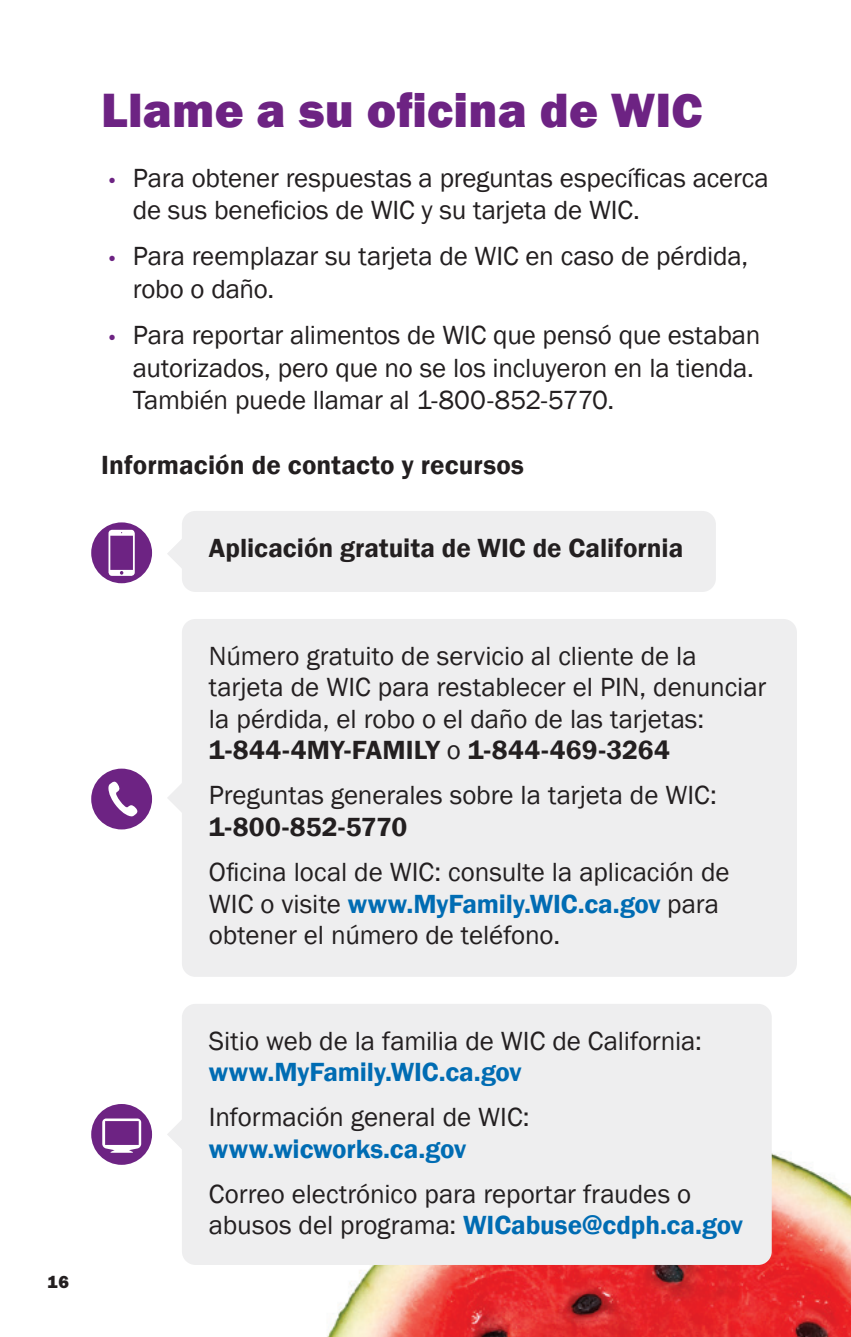
<style>
.page{position:relative;width:851px;height:1337px;background:#fff}
.page>*{position:absolute;margin:0;border:0;box-sizing:border-box;transform-origin:0 0}
.t1{font:800 49.5px "Franklin Gothic";letter-spacing:.005em;color:#6d2383}
.t2{font:27px/31.5px "Franklin Gothic";letter-spacing:-.005em;color:#231f20}
.t3{font:600 27px "Franklin Gothic";letter-spacing:.005em;color:#231f20}
.t4{font:18px "Franklin Gothic URW Hea";color:#231f20}
.s1{font-size:19.12px;color:#6d2383}
.s2{font-weight:600}
.s3{font-weight:600;color:#006cb3}
</style>
<div class="page">
<img style="left:230px;top:1089px;width:600px;height:247px">
<img style="left:830px;top:1178px;width:20px;height:158px">
<svg style="left:167px;top:539px;width:15px;height:29px"></svg>
<div style="left:182px;top:511px;width:534px;height:81px;background:#eeeeef;border-radius:14px"></div>
<svg style="left:167px;top:783px;width:15px;height:29px"></svg>
<div style="left:182px;top:619px;width:615px;height:357px;background:#eeeeef;border-radius:14px"></div>
<svg style="left:167px;top:1120px;width:15px;height:29px"></svg>
<div style="left:182px;top:1004px;width:589px;height:260px;background:#eeeeef;border-radius:14px"></div>
<svg style="left:91px;top:768px;width:61px;height:61px"></svg>
<svg style="left:91px;top:522px;width:61px;height:61px"></svg>
<svg style="left:91px;top:1104px;width:61px;height:60px"></svg>
<h2 class="t1" style="left:101px;top:78px;width:603px">Llame a su oficina de WIC</h2>
<p class="t2" style="left:133px;top:162px;width:637px;line-height:32.6px;text-indent:-27px"><span class="s1">•</span> Para obtener respuestas a preguntas específicas acerca de sus beneficios de WIC y su tarjeta de WIC.</p>
<p class="t2" style="left:133px;top:241px;width:617px;line-height:32.6px;text-indent:-27px"><span class="s1">•</span> Para reemplazar su tarjeta de WIC en caso de pérdida, robo o daño.</p>
<p class="t2" style="left:133px;top:319px;width:629px;line-height:32.6px;text-indent:-27px"><span class="s1">•</span> Para reportar alimentos de WIC que pensó que estaban autorizados, pero que no se los incluyeron en la tienda.<br>También puede llamar al 1-800-852-5770.</p>
<p class="t3" style="left:101px;top:449px;width:424px">Información de contacto y recursos</p>
<p class="t3" style="left:209px;top:531px;width:476px">Aplicación gratuita de WIC de California</p>
<p class="t2" style="left:209px;top:640px;width:559px">Número gratuito de servicio al cliente de la tarjeta de WIC para restablecer el PIN, denunciar la pérdida, el robo o el daño de las tarjetas:<br><span class="s2">1-844-4MY-FAMILY</span> o <span class="s2">1-844-469-3264</span></p>
<p class="t2" style="left:209px;top:780px;width:509px">Preguntas generales sobre la tarjeta de WIC:<br><span class="s2">1-800-852-5770</span></p>
<p class="t2" style="left:209px;top:857px;width:522px">Oficina local de WIC: consulte la aplicación de<br>WIC o visite <span class="s3">www.MyFamily.WIC.ca.gov</span> para obtener el número de teléfono.</p>
<p class="t4" style="left:47px;top:1270px;width:23px">16</p>
<p class="t2" style="left:209px;top:1025px;width:494px">Sitio web de la familia de WIC de California: <span class="s3">www.MyFamily.WIC.ca.gov</span></p>
<p class="t2" style="left:209px;top:1102px;width:322px">Información general de WIC: <span class="s3">www.wicworks.ca.gov</span></p>
<p class="t2" style="left:209px;top:1178px;width:535px">Correo electrónico para reportar fraudes o abusos del programa: <span class="s3">WICabuse@cdph.ca.gov</span></p>
</div>
